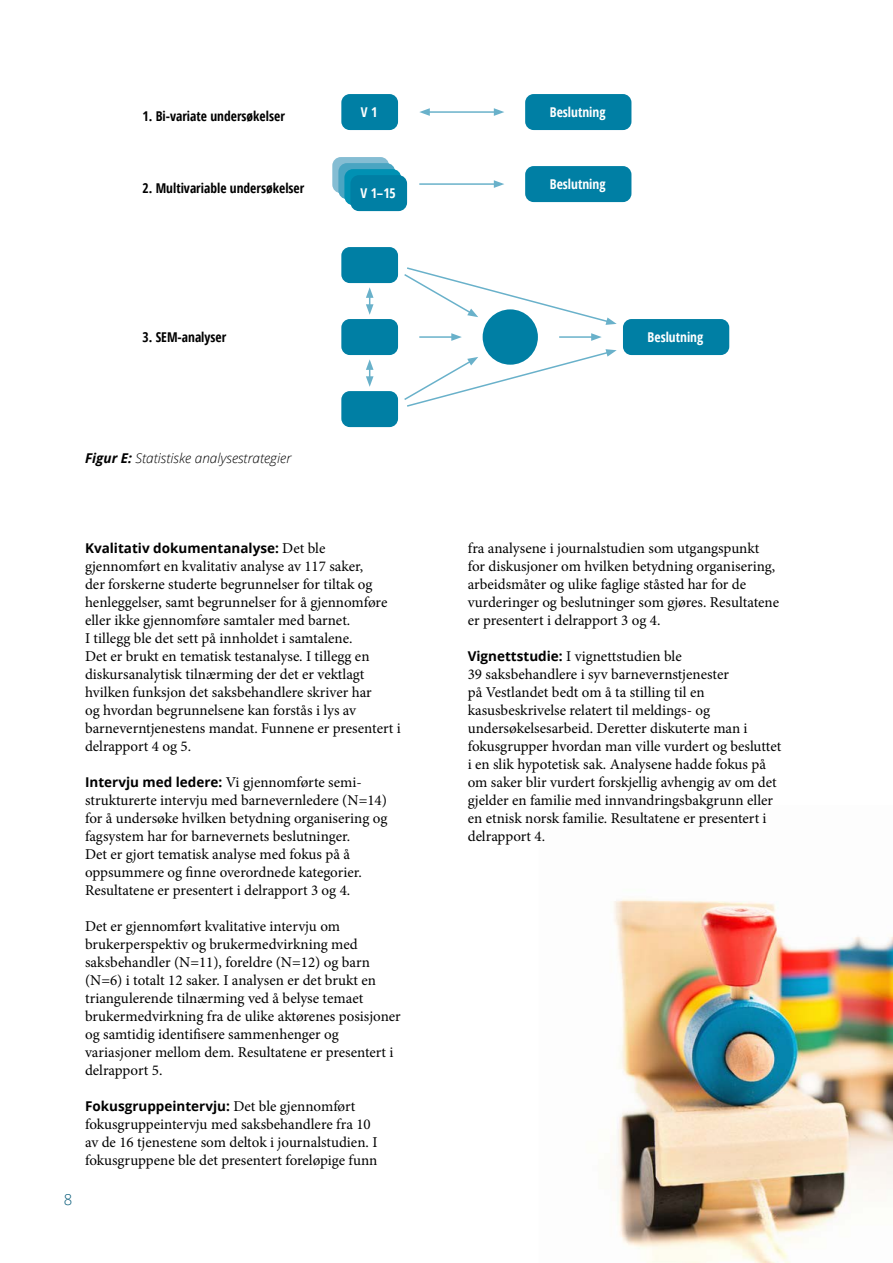
<style>
.page{position:relative;width:893px;height:1263px;background:#fff}
.page>*{position:absolute;margin:0;border:0;box-sizing:border-box;transform-origin:0 0}
.t1{font:15px/18px "Minion Pro";color:#000}
.t2{font:300 15px "Open Sans";color:#005776}
.t3{font:700 13.5px "Open Sans";color:#000}
.t4{font:700 condensed 13.5px "Open Sans";color:#000}
.t5{font:700 condensed 13.5px "Open Sans";color:#fff}
.t6{font:italic 300 13.5px "Open Sans";color:#000}
.s1{font-weight:700}
.s2{font-family:"Minion Pro";font-weight:400;font-size:15px}
.s3{font-family:"Open Sans";font-weight:700;font-size:13.5px}
</style>
<div class="page">
<img style="left:611px;top:899px;width:282px;height:364px">
<div style="left:341px;top:94px;width:57px;height:36px;background:#007fa4;border-radius:9px"></div>
<div style="left:341px;top:247px;width:57px;height:36px;background:#007fa4;border-radius:9px"></div>
<div style="left:341px;top:319px;width:57px;height:36px;background:#007fa4;border-radius:9px"></div>
<div style="left:483px;top:309px;width:55px;height:56px;background:#007fa4;border-radius:50%"></div>
<div style="left:341px;top:391px;width:57px;height:36px;background:#007fa4;border-radius:9px"></div>
<div style="left:623px;top:319px;width:106px;height:36px;background:#007fa4;border-radius:9px"></div>
<div style="left:525px;top:94px;width:106px;height:36px;background:#007fa4;border-radius:9px"></div>
<div style="left:525px;top:166px;width:106px;height:36px;background:#007fa4;border-radius:9px"></div>
<div style="left:332px;top:157px;width:57px;height:36px;background:#85bdd3;border-radius:9px"></div>
<div style="left:338px;top:163px;width:57px;height:36px;background:#4aa5c2;border-radius:9px"></div>
<div style="left:344px;top:169px;width:57px;height:36px;background:#0091b3;border-radius:9px"></div>
<div style="left:350px;top:175px;width:57px;height:36px;background:#007fa4;border-radius:9px"></div>
<hr style="left:427px;top:111px;width:69px;height:2px;background:#69b1ca">
<svg style="left:419px;top:108px;width:11px;height:8px"></svg>
<svg style="left:494px;top:108px;width:10px;height:8px"></svg>
<hr style="left:419px;top:183px;width:77px;height:2px;background:#69b1ca">
<svg style="left:494px;top:180px;width:10px;height:8px"></svg>
<hr style="left:419px;top:336px;width:35px;height:2px;background:#69b1ca">
<svg style="left:451px;top:333px;width:11px;height:8px"></svg>
<svg style="left:404px;top:267px;width:213px;height:58px"></svg>
<svg style="left:404px;top:349px;width:213px;height:58px"></svg>
<svg style="left:366px;top:287px;width:7px;height:28px"></svg>
<svg style="left:366px;top:359px;width:7px;height:28px"></svg>
<hr style="left:559px;top:336px;width:34px;height:2px;background:#69b1ca">
<svg style="left:591px;top:333px;width:11px;height:8px"></svg>
<p class="t4" style="left:142px;top:107px;width:144px">1. Bi-variate undersøkelser</p>
<p class="t4" style="left:142px;top:179px;width:163px">2. Multivariable undersøkelser</p>
<p class="t5" style="left:361px;top:103px;width:18px">V 1</p>
<p class="t5" style="left:361px;top:184px;width:37px">V 1–15</p>
<p class="t4" style="left:142px;top:328px;width:85px">3. SEM-analyser</p>
<p class="t6" style="left:85px;top:449px;width:208px"><span class="s1">Figur E:</span> Statistiske analysestrategier</p>
<p class="t2" style="left:64px;top:1189px;width:10px">8</p>
<p class="t3" style="left:85px;top:539px;width:242px">Kvalitativ dokumentanalyse: <span class="s2">Det ble</span></p>
<p class="t1" style="left:85px;top:557px;width:317px">gjennomført en kvalitativ analyse av 117 saker,<br>der forskerne studerte begrunnelser for tiltak og henleggelser, samt begrunnelser for å gjennomføre eller ikke gjennomføre samtaler med barnet.<br>I tillegg ble det sett på innholdet i samtalene.<br>Det er brukt en tematisk testanalyse. I tillegg en diskursanalytisk tilnærming der det er vektlagt hvilken funksjon det saksbehandlere skriver har<br>og hvordan begrunnelsene kan forstås i lys av barneverntjenestens mandat. Funnene er presentert i delrapport 4 og 5.</p>
<p class="t1" style="left:85px;top:773px;width:304px"><span class="s3">Intervju med ledere:</span> Vi gjennomførte semi&shy;strukturerte intervju med barnevernledere (N=14) for å undersøke hvilken betydning organisering og fagsystem har for barnevernets beslutninger.<br>Det er gjort tematisk analyse med fokus på å oppsummere og finne overordnede kategorier.<br>Resultatene er presentert i delrapport 3 og 4.</p>
<p class="t1" style="left:85px;top:917px;width:317px">Det er gjennomført kvalitative intervju om brukerperspektiv og brukermedvirkning med saksbehandler (N=11), foreldre (N=12) og barn (N=6) i totalt 12 saker. I analysen er det brukt en triangulerende tilnærming ved å belyse temaet brukermedvirkning fra de ulike aktørenes posisjoner og samtidig identifisere sammenhenger og variasjoner mellom dem. Resultatene er presentert i delrapport 5.</p>
<p class="t3" style="left:85px;top:1097px;width:272px">Fokusgruppeintervju: <span class="s2">Det ble gjennomført</span></p>
<p class="t1" style="left:85px;top:1115px;width:294px">fokusgruppeintervju med saksbehandlere fra 10 av de 16 tjenestene som deltok i journalstudien. I fokusgruppene ble det presentert foreløpige funn</p>
<p class="t5" style="left:550px;top:103px;width:57px">Beslutning</p>
<p class="t5" style="left:550px;top:175px;width:57px">Beslutning</p>
<p class="t5" style="left:648px;top:328px;width:57px">Beslutning</p>
<p class="t1" style="left:468px;top:539px;width:313px">fra analysene i journalstudien som utgangspunkt for diskusjoner om hvilken betydning organisering, arbeidsmåter og ulike faglige ståsted har for de vurderinger og beslutninger som gjøres. Resultatene er presentert i delrapport 3 og 4.</p>
<p class="t1" style="left:468px;top:647px;width:315px"><span class="s3">Vignettstudie:</span> I vignettstudien ble<br>39 saksbehandlere i syv barnevernstjenester<br>på Vestlandet bedt om å ta stilling til en kasusbeskrivelse relatert til meldings- og undersøkelsesarbeid. Deretter diskuterte man i fokusgrupper hvordan man ville vurdert og besluttet i en slik hypotetisk sak. Analysene hadde fokus på om saker blir vurdert forskjellig avhengig av om det gjelder en familie med innvandringsbakgrunn eller en etnisk norsk familie. Resultatene er presentert i delrapport 4.</p>
</div>
